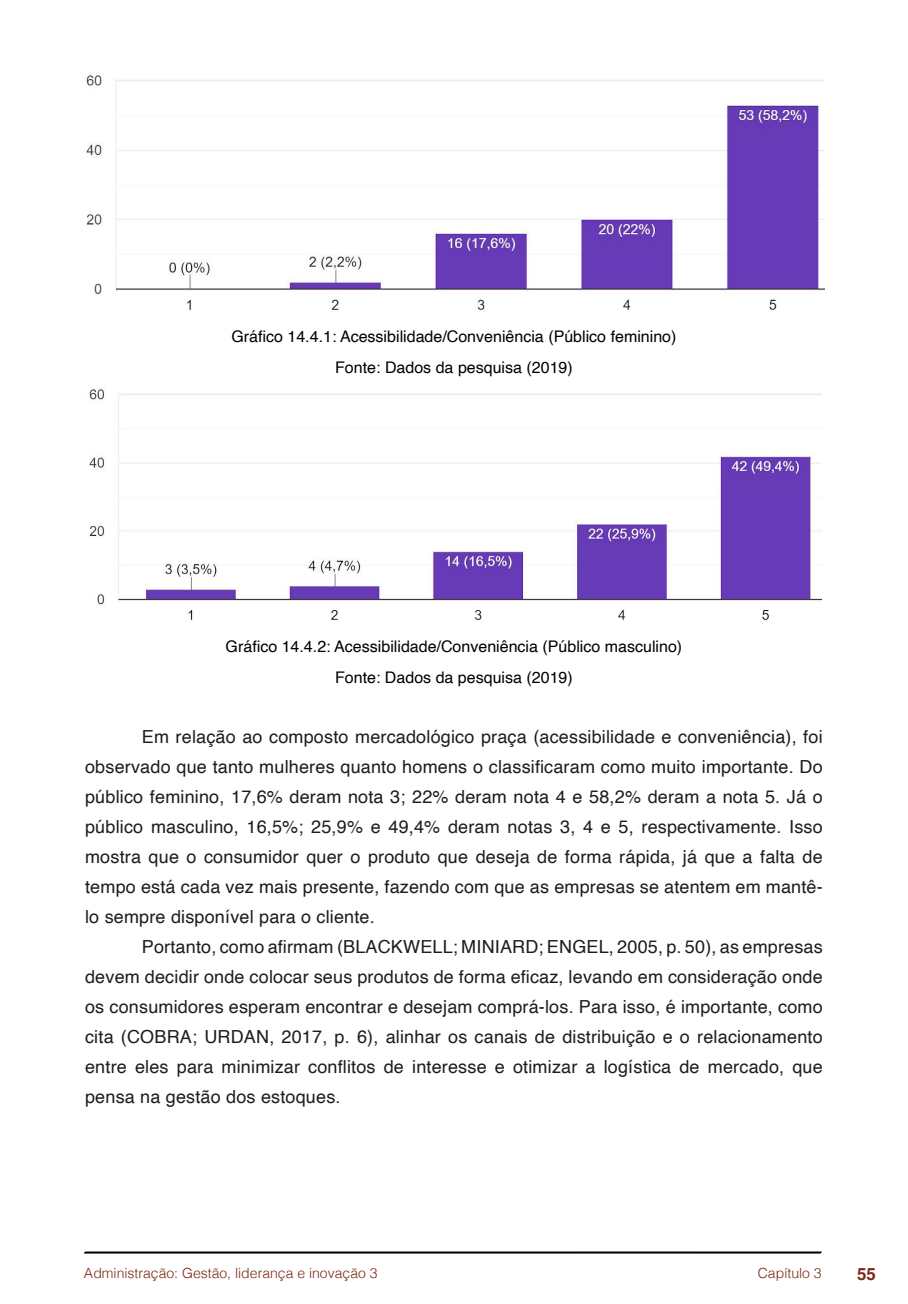
<style>
.page{position:relative;width:908px;height:1304px;background:#fff}
.page>*{position:absolute;margin:0;border:0;box-sizing:border-box;transform-origin:0 0}
.t1{font:18px/30px "Helvetica";letter-spacing:.01em;color:#1d1d1b;text-align:justify}
.t2{font:700 16.8px "Helvetica";color:#7a2616}
.t3{font:16px/30.6px "Helvetica";color:#000;text-align:center}
.t4{font:300 14px "Helvetica";color:#7a2616}
</style>
<div class="page">
<svg style="left:84px;top:1251px;width:737px;height:3px;background:#515151"></svg>
<img style="left:86px;top:75px;width:738px;height:236px">
<img style="left:89px;top:389px;width:732px;height:232px">
<p class="t3" style="left:231px;top:322px;width:446px">Gráfico 14.4.1: Acessibilidade/Conveniência (Público feminino)<br>Fonte: Dados da pesquisa (2019)</p>
<p class="t3" style="left:225px;top:632px;width:458px">Gráfico 14.4.2: Acessibilidade/Conveniência (Público masculino)<br>Fonte: Dados da pesquisa (2019)</p>
<p class="t1" style="left:85px;top:722px;width:738px;text-indent:57px">Em relação ao composto mercadológico praça (acessibilidade e conveniência), foi observado que tanto mulheres quanto homens o classificaram como muito importante. Do público feminino, 17,6% deram nota 3; 22% deram nota 4 e 58,2% deram a nota 5. Já o público masculino, 16,5%; 25,9% e 49,4% deram notas 3, 4 e 5, respectivamente. Isso mostra que o consumidor quer o produto que deseja de forma rápida, já que a falta de tempo está cada vez mais presente, fazendo com que as empresas se atentem em mantê&shy;lo sempre disponível para o cliente.</p>
<p class="t1" style="left:85px;top:932px;width:738px;text-indent:57px">Portanto, como afirmam (BLACKWELL; MINIARD; ENGEL, 2005, p. 50), as empresas devem decidir onde colocar seus produtos de forma eficaz, levando em consideração onde os consumidores esperam encontrar e desejam comprá-los. Para isso, é importante, como cita (COBRA; URDAN, 2017, p. 6), alinhar os canais de distribuição e o relacionamento entre eles para minimizar conflitos de interesse e otimizar a logística de mercado, que pensa na gestão dos estoques.</p>
<p class="t4" style="left:84px;top:1261px;width:295px">Administração: Gestão, liderança e inovação 3</p>
<p class="t4" style="left:757px;top:1261px;width:65px">Capítulo 3</p>
<p class="t2" style="left:856px;top:1264px;width:20px">55</p>
</div>
